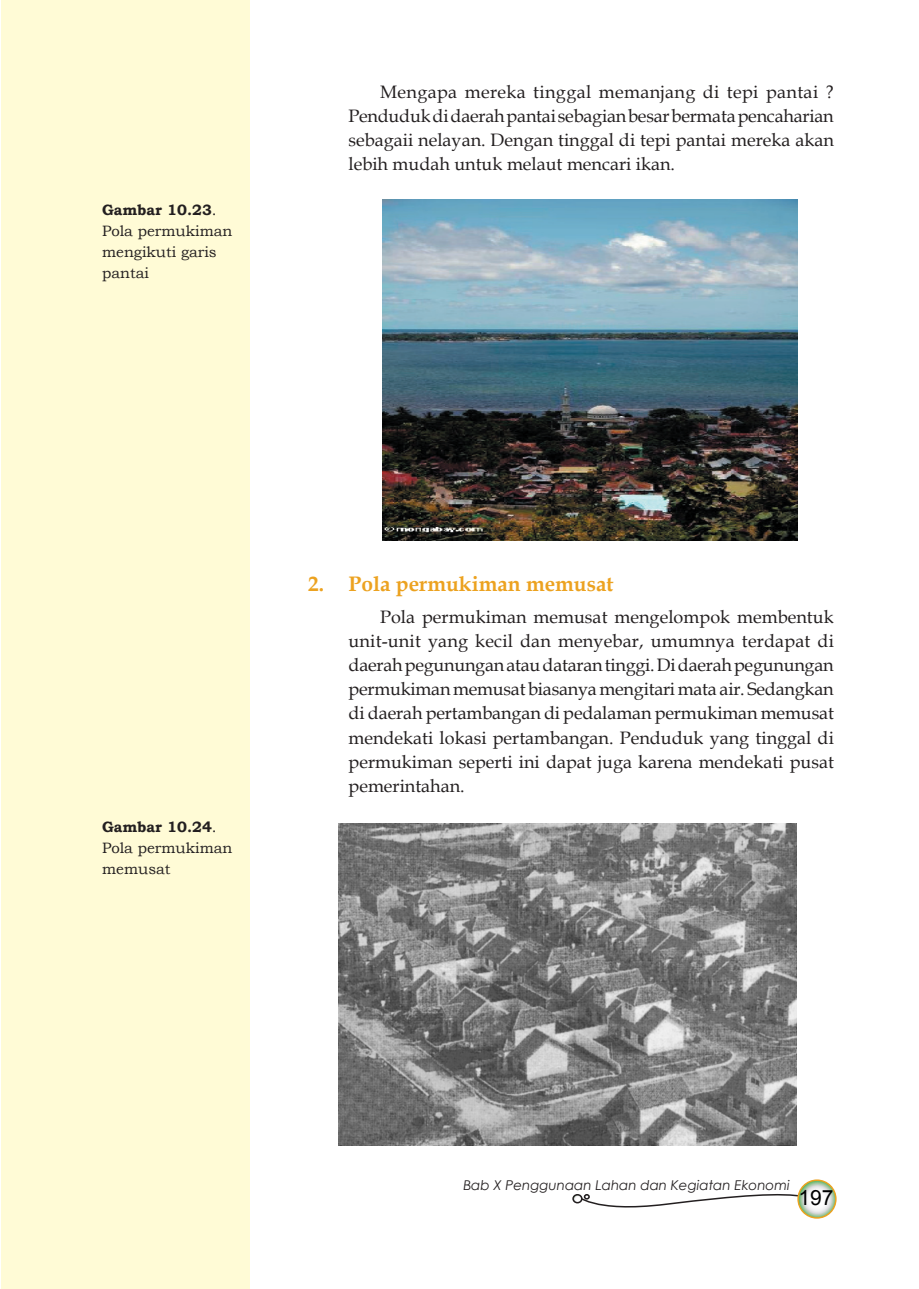
<style>
.page{position:relative;width:919px;height:1289px;background:#fff}
.page>*{position:absolute;margin:0;border:0;box-sizing:border-box;transform-origin:0 0}
.Sub_bab_2{font:700 21px "Book Antiqua";color:#eca220}
.t1{font:21px "Arial";color:#000}
._1{font:18px/24px "Book Antiqua";color:#231f20;text-align:justify}
.Gambar{font:15px/21px "Bookman Old Style";color:#231f20}
.Gambar-2{font:700 15px "Bookman Old Style";color:#231f20}
.t2{font:italic 13.5px "Century Gothic";color:#231f20}
.s1{font-weight:400}
.s2{font-weight:700}
</style>
<div class="page">
<div style="left:572px;top:1193px;width:10px;height:10px;border:2px solid #231f20;border-radius:50%"></div>
<svg style="left:575px;top:1179px;width:262px;height:40px"></svg>
<div style="left:1px;top:0;width:248px;height:1288px;background:#fffbd6"></div>
<img style="left:338px;top:823px;width:458px;height:322px">
<img style="left:383px;top:199px;width:414px;height:342px">
<p class="Gambar-2" style="left:102px;top:199px;width:116px">Gambar 10.23<span class="s1">.</span></p>
<p class="Gambar" style="left:102px;top:220px;width:132px">Pola permukiman mengikuti garis pantai</p>
<p class="_1" style="left:348px;top:80px;width:487px;text-indent:32px">Mengapa mereka tinggal memanjang di tepi pantai ?<br>Penduduk di daerah pantai sebagian besar bermata pencaharian sebagaii nelayan. Dengan tinggal di tepi pantai mereka akan lebih mudah untuk melaut mencari ikan.</p>
<p class="Gambar" style="left:102px;top:816px;width:132px"><span class="s2">Gambar 10.24</span>.<br>Pola permukiman memusat</p>
<p class="Sub_bab_2" style="left:308px;top:569px;width:307px">2. Pola permukiman memusat</p>
<p class="_1" style="left:348px;top:605px;width:487px;text-indent:32px">Pola permukiman memusat mengelompok membentuk unit-unit yang kecil dan menyebar, umumnya terdapat di daerah pegunungan atau dataran tinggi. Di daerah pegunungan permukiman memusat biasanya mengitari mata air. Sedangkan di daerah pertambangan di pedalaman permukiman memusat mendekati lokasi pertambangan. Penduduk yang tinggal di permukiman seperti ini dapat juga karena mendekati pusat pemerintahan.</p>
<p class="t2" style="left:463px;top:1175px;width:328px">Bab X Penggunaan Lahan dan Kegiatan Ekonomi</p>
<p class="t1" style="left:798px;top:1183px;width:37px">197</p>
</div>
